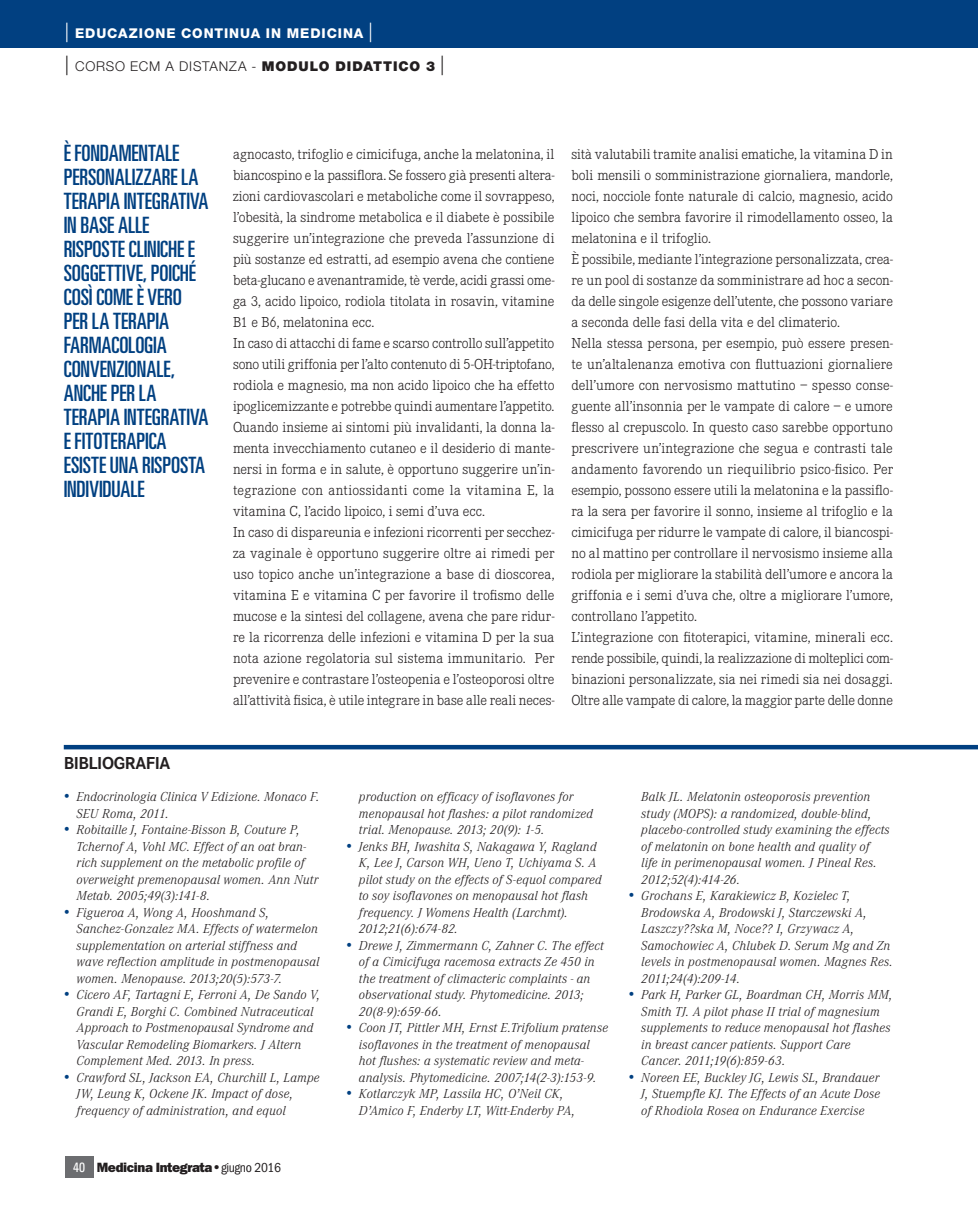
<style>
.page{position:relative;width:978px;height:1212px;background:#fff}
.page>*{position:absolute;margin:0;border:0;box-sizing:border-box;transform-origin:0 0}
.t1{font:ultra-condensed 22.5px/24px "Univers LT Std";color:#014081}
.t2{font:18px "Corporate S Bold";letter-spacing:-.025em;color:#231f20}
.t3{font:15px/21px "Corporate E Light";color:#231f20}
.t4{font:italic 13.5px/16.5px "Corporate A Light";letter-spacing:.01em;color:#231f20}
.t5{font:300 13.5px "Helvetica Neue LT Std";letter-spacing:.06em;color:#231f20}
.t6{font:13.5px "ITC Franklin Gothic Std Hvy";letter-spacing:-.025em;color:#231f20}
.t7{font:800 13.5px "Helvetica Neue LT Std";letter-spacing:.07em;color:#fff}
.s1{font-weight:300;font-size:19.5px}
.s2{font-size:19.5px}
.s3{font-weight:900}
.s4{color:#014081}
.s5{font-family:"Univers LT Std";font-stretch:condensed;color:#fff}
.s6{font-family:"Univers LT Std";font-stretch:condensed}
.s7{font-family:"ITC Franklin Gothic Std";font-stretch:condensed}
</style>
<div class="page">
<div style="left:0;top:0;width:978px;height:48px;background:#014081"></div>
<div style="left:65px;top:1156px;width:29px;height:22px;background:#6c6d70"></div>
<hr style="left:64px;top:745px;width:914px;height:4px;background:#014081">
<p class="t7" style="left:65px;top:25px;width:310px"><span class="s1">|</span> EDUCAZIONE CONTINUA IN MEDICINA <span class="s1">|</span></p>
<p class="t5" style="left:65px;top:58px;width:381px"><span class="s2">|</span> CORSO ECM A DISTANZA - <span class="s3">MODULO DIDATTICO 3</span> <span class="s2">|</span></p>
<p class="t1" style="left:64px;top:141px;width:146px">È FONDAMENTALE<br>PERSONALIZZARE LA<br>TERAPIA INTEGRATIVA<br>IN BASE ALLE<br>RISPOSTE CLINICHE E<br>SOGGETTIVE, POICHÉ<br>COSÌ COME È VERO<br>PER LA TERAPIA<br>FARMACOLOGIA<br>CONVENZIONALE,<br>ANCHE PER LA<br>TERAPIA INTEGRATIVA<br>E FITOTERAPICA<br>ESISTE UNA RISPOSTA<br>INDIVIDUALE</p>
<p class="t2" style="left:64px;top:753px;width:108px">BIBLIOGRAFIA</p>
<p class="t3" style="left:233px;top:144px;width:323px">agnocasto, trifoglio e cimicifuga, anche la melatonina, il biancospino e la passiflora. Se fossero già presenti altera&shy;zioni cardiovascolari e metaboliche come il sovrappeso, l’obesità, la sindrome metabolica e il diabete è possibile suggerire un’integrazione che preveda l’assunzione di più sostanze ed estratti, ad esempio avena che contiene beta-glucano e avenantramide, tè verde, acidi grassi ome&shy;ga 3, acido lipoico, rodiola titolata in rosavin, vitamine B1 e B6, melatonina ecc.<br>In caso di attacchi di fame e scarso controllo sull’appetito sono utili griffonia per l’alto contenuto di 5-OH-triptofano, rodiola e magnesio, ma non acido lipoico che ha effetto ipoglicemizzante e potrebbe quindi aumentare l’appetito.<br>Quando insieme ai sintomi più invalidanti, la donna la&shy;menta invecchiamento cutaneo e il desiderio di mante&shy;nersi in forma e in salute, è opportuno suggerire un’in&shy;tegrazione con antiossidanti come la vitamina E, la vitamina C, l’acido lipoico, i semi d’uva ecc.<br>In caso di dispareunia e infezioni ricorrenti per secchez&shy;za vaginale è opportuno suggerire oltre ai rimedi per uso topico anche un’integrazione a base di dioscorea, vitamina E e vitamina C per favorire il trofismo delle mucose e la sintesi del collagene, avena che pare ridur&shy;re la ricorrenza delle infezioni e vitamina D per la sua nota azione regolatoria sul sistema immunitario. Per prevenire e contrastare l’osteopenia e l’osteoporosi oltre all’attività fisica, è utile integrare in base alle reali neces-</p>
<p class="t3" style="left:571px;top:144px;width:323px">sità valutabili tramite analisi ematiche, la vitamina D in boli mensili o somministrazione giornaliera, mandorle, noci, nocciole fonte naturale di calcio, magnesio, acido lipoico che sembra favorire il rimodellamento osseo, la melatonina e il trifoglio.<br>È possibile, mediante l’integrazione personalizzata, crea&shy;re un pool di sostanze da somministrare ad hoc a secon&shy;da delle singole esigenze dell’utente, che possono variare a seconda delle fasi della vita e del climaterio.<br>Nella stessa persona, per esempio, può essere presen&shy;te un’altalenanza emotiva con fluttuazioni giornaliere dell’umore con nervosismo mattutino – spesso conse&shy;guente all’insonnia per le vampate di calore – e umore flesso al crepuscolo. In questo caso sarebbe opportuno prescrivere un’integrazione che segua e contrasti tale andamento favorendo un riequilibrio psico-fisico. Per esempio, possono essere utili la melatonina e la passiflo&shy;ra la sera per favorire il sonno, insieme al trifoglio e la cimicifuga per ridurre le vampate di calore, il biancospi&shy;no al mattino per controllare il nervosismo insieme alla rodiola per migliorare la stabilità dell’umore e ancora la griffonia e i semi d’uva che, oltre a migliorare l’umore, controllano l’appetito.<br>L’integrazione con fitoterapici, vitamine, minerali ecc. rende possibile, quindi, la realizzazione di molteplici com&shy;binazioni personalizzate, sia nei rimedi sia nei dosaggi.<br>Oltre alle vampate di calore, la maggior parte delle donne</p>
<p class="t4" style="left:77px;top:789px;width:245px;text-indent:-13px"><span class="s4">•</span> Endocrinologia Clinica V Edizione. Monaco F.<br>SEU Roma, 2011.</p>
<p class="t4" style="left:77px;top:822px;width:243px;text-indent:-13px"><span class="s4">•</span> Robitaille J, Fontaine-Bisson B, Couture P, Tchernof A, Vohl MC. Effect of an oat bran&shy;rich supplement on the metabolic profile of overweight premenopausal women. Ann Nutr Metab. 2005;49(3):141-8.</p>
<p class="t4" style="left:77px;top:904px;width:244px;text-indent:-13px"><span class="s4">•</span> Figueroa A, Wong A, Hooshmand S, Sanchez-Gonzalez MA. Effects of watermelon supplementation on arterial stiffness and wave reflection amplitude in postmenopausal women. Menopause. 2013;20(5):573-7.</p>
<p class="t4" style="left:77px;top:987px;width:245px;text-indent:-13px"><span class="s4">•</span> Cicero AF, Tartagni E, Ferroni A, De Sando V, Grandi E, Borghi C. Combined Nutraceutical Approach to Postmenopausal Syndrome and Vascular Remodeling Biomarkers. J Altern Complement Med. 2013. In press.</p>
<p class="t4" style="left:77px;top:1069px;width:245px;text-indent:-13px"><span class="s4">•</span> Crawford SL, Jackson EA, Churchill L, Lampe<br>JW, Leung K, Ockene JK. Impact of dose, frequency of administration, and equol</p>
<p class="t6" style="left:73px;top:1159px;width:209px"><span class="s5">40</span> Medicina Integrata <span class="s6">•</span> <span class="s7">giugno 2016</span></p>
<p class="t4" style="left:359px;top:789px;width:236px">production on efficacy of isoflavones for menopausal hot flashes: a pilot randomized trial. Menopause. 2013; 20(9): 1-5.</p>
<p class="t4" style="left:359px;top:838px;width:244px;text-indent:-13px"><span class="s4">•</span> Jenks BH, Iwashita S, Nakagawa Y, Ragland K, Lee J, Carson WH, Ueno T, Uchiyama S. A pilot study on the effects of S-equol compared to soy isoflavones on menopausal hot flash frequency. J Womens Health (Larchmt).<br>2012;21(6):674-82.</p>
<p class="t4" style="left:359px;top:937px;width:246px;text-indent:-13px"><span class="s4">•</span> Drewe J, Zimmermann C, Zahner C. The effect of a Cimicifuga racemosa extracts Ze 450 in the treatment of climacteric complaints - an observational study. Phytomedicine. 2013; 20(8-9):659-66.</p>
<p class="t4" style="left:359px;top:1020px;width:251px;text-indent:-13px"><span class="s4">•</span> Coon JT, Pittler MH, Ernst E.Trifolium pratense isoflavones in the treatment of menopausal hot flushes: a systematic review and meta&shy;analysis. Phytomedicine. 2007;14(2-3):153-9.</p>
<p class="t4" style="left:359px;top:1086px;width:218px;text-indent:-13px"><span class="s4">•</span> Kotlarczyk MP, Lassila HC, O’Neil CK,<br>D’Amico F, Enderby LT, Witt-Enderby PA,</p>
<p class="t4" style="left:641px;top:789px;width:250px">Balk JL. Melatonin osteoporosis prevention study (MOPS): a randomized, double-blind, placebo-controlled study examining the effects of melatonin on bone health and quality of<br>life in perimenopausal women. J Pineal Res.<br>2012;52(4):414-26.</p>
<p class="t4" style="left:641px;top:888px;width:253px;text-indent:-13px"><span class="s4">•</span> Grochans E, Karakiewicz B, Kozielec T, Brodowska A, Brodowski J, Starczewski A, Laszczy??ska M, Noce?? I, Grzywacz A, Samochowiec A, Chlubek D. Serum Mg and Zn levels in postmenopausal women. Magnes Res.<br>2011;24(4):209-14.</p>
<p class="t4" style="left:641px;top:987px;width:253px;text-indent:-13px"><span class="s4">•</span> Park H, Parker GL, Boardman CH, Morris MM, Smith TJ. A pilot phase II trial of magnesium supplements to reduce menopausal hot flashes in breast cancer patients. Support Care Cancer. 2011;19(6):859-63.</p>
<p class="t4" style="left:641px;top:1069px;width:240px;text-align:justify;text-indent:-13px"><span class="s4">•</span> Noreen EE, Buckley JG, Lewis SL, Brandauer J, Stuempfle KJ. The Effects of an Acute Dose of Rhodiola Rosea on Endurance Exercise</p>
</div>
